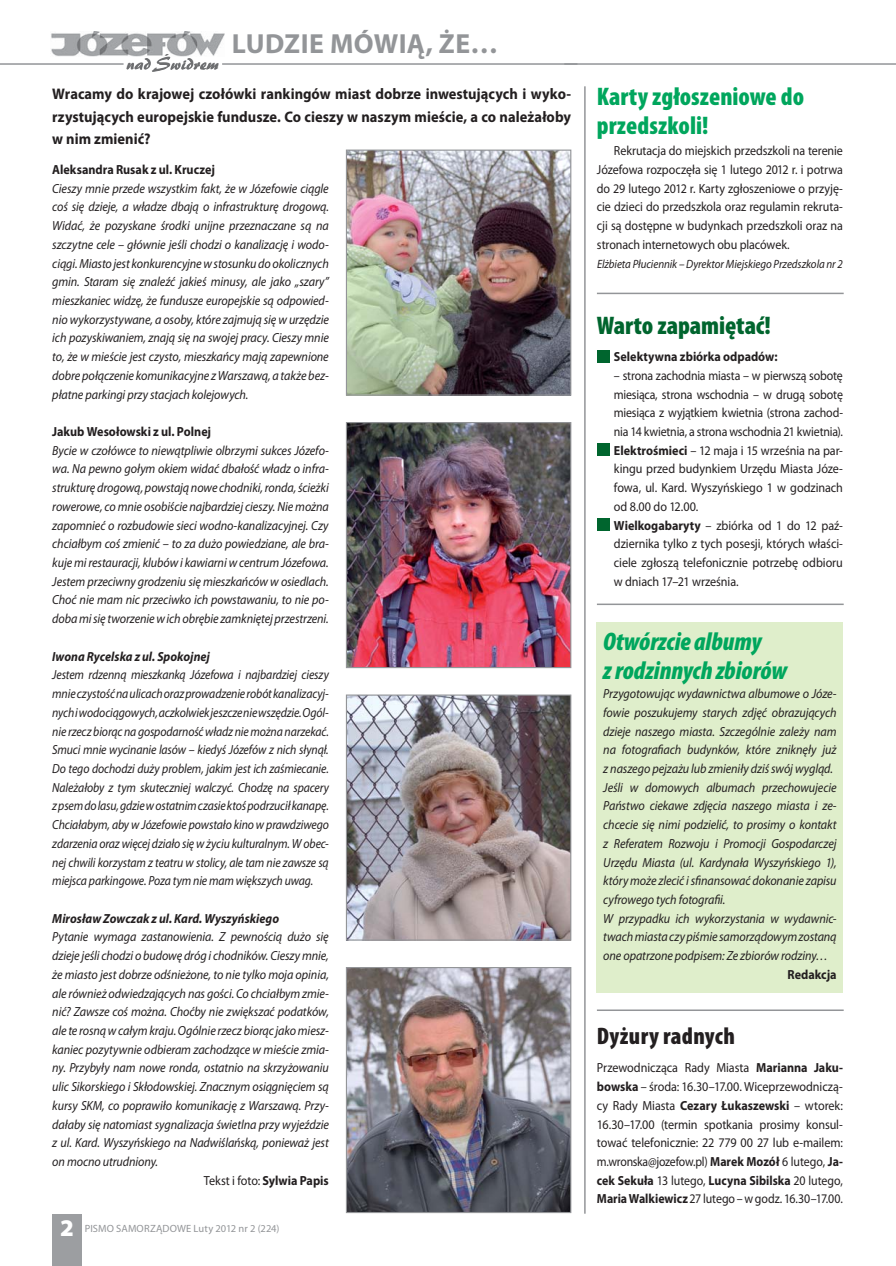
<style>
.page{position:relative;width:896px;height:1266px;background:#fff}
.page>*{position:absolute;margin:0;border:0;box-sizing:border-box;transform-origin:0 0}
.t1{font:700 27.75px "Myriad Pro";letter-spacing:.015em;color:#939598}
.t2{font:italic 900 condensed 25.5px/28.5px "Myriad Pro";letter-spacing:-.005em;color:#00a65d}
.t3{font:900 condensed 25.5px/28.5px "Myriad Pro";color:#00a65d}
.t4{font:900 condensed 25.5px "Myriad Pro";color:#00652e}
.t5{font:900 condensed 24px "Myriad Pro";letter-spacing:.015em;color:#231f20}
.t6{font:900 24px "Myriad Pro";color:#fff}
.t7{font:900 18px "Myriad Pro";color:#fff;scale:.94 1}
.t8{font:16.2px "Brush 445 PL";color:#6d6e70;scale:1.1 1}
.t9{font:700 15.3px/22.5px "Myriad Pro";color:#231f20;text-align:justify;scale:.94 1}
.t10{font:italic 13.2px/18.8px "Myriad Pro";letter-spacing:-.01em;color:#231f20;text-align:justify;scale:.92 1}
.t11{font:italic 13.2px/18.8px "Myriad Pro";letter-spacing:-.01em;color:#231f20;text-align:justify;scale:.89 1}
.t12{font:13.2px/18.8px "Myriad Pro";letter-spacing:-.01em;color:#231f20;scale:.9 1}
.t13{font:13.2px/18.8px "Myriad Pro";letter-spacing:-.01em;color:#231f20;text-align:justify;scale:.92 1}
.t14{font:13.2px/18.8px "Myriad Pro";letter-spacing:-.01em;color:#231f20;text-align:justify;scale:.91 1}
.t15{font:700 13.2px "Myriad Pro";color:#231f20;scale:.92 1}
.t16{font:italic 700 13.2px "Myriad Pro";color:#231f20;scale:.92 1}
.t17{font:italic 12px "Myriad Pro";letter-spacing:-.005em;color:#231f20;scale:.91 1}
.t18{font:10.5px "Myriad Pro";letter-spacing:.01em;color:#939598}
.s1{font-weight:700}
</style>
<div class="page">
<img style="left:51px;top:31px;width:173px;height:26px">
<svg style="left:127px;top:54px;width:91px;height:18px"></svg>
<hr style="left:597px;top:293px;width:246px;height:1px;background:#939598">
<hr style="left:597px;top:603px;width:246px;height:2px;background:#939598">
<hr style="left:222px;top:63px;width:355px;height:2px;background:#939598">
<hr style="left:584px;top:86px;width:1px;height:1127px;background:#939598">
<hr style="left:0;top:63px;width:123px;height:2px;background:#939598">
<div style="left:52px;top:1213px;width:30px;height:52px;background:#9c9ea1"></div>
<hr style="left:564px;top:63px;width:331px;height:2px;background:#939598">
<img style="left:348px;top:424px;width:221px;height:242px">
<div style="left:346px;top:422px;width:225px;height:246px;border:1px solid #939598"></div>
<img style="left:348px;top:151px;width:221px;height:242px">
<div style="left:346px;top:149px;width:225px;height:246px;border:1px solid #939598"></div>
<img style="left:348px;top:696px;width:221px;height:242px">
<div style="left:346px;top:694px;width:225px;height:246px;border:1px solid #939598"></div>
<img style="left:348px;top:968px;width:221px;height:242px">
<div style="left:346px;top:966px;width:225px;height:246px;border:1px solid #939598"></div>
<hr style="left:597px;top:1009px;width:246px;height:1px;background:#939598">
<div style="left:597px;top:350px;width:12px;height:12px;background:#00652e"></div>
<div style="left:597px;top:443px;width:12px;height:13px;background:#00652e"></div>
<div style="left:597px;top:518px;width:12px;height:13px;background:#00652e"></div>
<div style="left:597px;top:622px;width:245px;height:370px;background:#dfeecb"></div>
<h1 class="t1" style="left:232px;top:33px;width:268px">LUDZIE MÓWIĄ, ŻE…</h1>
<p class="t8" style="left:127px;top:58px;width:86px">nad Świdrem</p>
<p class="t9" style="left:52px;top:84px;width:553px">Wracamy do krajowej czołówki rankingów miast dobrze inwestujących i wyko&shy;rzystujących europejskie fundusze. Co cieszy w naszym mieście, a co należałoby w nim zmienić?</p>
<p class="t15" style="left:52px;top:164px;width:178px">Aleksandra Rusak z ul. Kruczej</p>
<p class="t10" style="left:52px;top:180px;width:302px">Cieszy mnie przede wszystkim fakt, że w Józefowie ciągle coś się dzieje, a władze dbają o infrastrukturę drogową.<br>Widać, że pozyskane środki unijne przeznaczane są na szczytne cele – głównie jeśli chodzi o kanalizację i wodo&shy;ciągi. Miasto jest konkurencyjne w stosunku do okolicznych gmin. Staram się znaleźć jakieś minusy, ale jako „szary” mieszkaniec widzę, że fundusze europejskie są odpowied&shy;nio wykorzystywane, a osoby, które zajmują się w urzędzie ich pozyskiwaniem, znają się na swojej pracy. Cieszy mnie to, że w mieście jest czysto, mieszkańcy mają zapewnione dobre połączenie komunikacyjne z Warszawą, a także bez&shy;płatne parkingi przy stacjach kolejowych.</p>
<p class="t15" style="left:52px;top:426px;width:174px">Jakub Wesołowski z ul. Polnej</p>
<p class="t10" style="left:52px;top:442px;width:302px">Bycie w czołówce to niewątpliwie olbrzymi sukces Józefo&shy;wa. Na pewno gołym okiem widać dbałość władz o infra&shy;strukturę drogową, powstają nowe chodniki, ronda, ścieżki rowerowe, co mnie osobiście najbardziej cieszy. Nie można zapomnieć o rozbudowie sieci wodno-kanalizacyjnej. Czy chciałbym coś zmienić – to za dużo powiedziane, ale bra&shy;kuje mi restauracji, klubów i kawiarni w centrum Józefowa.<br>Jestem przeciwny grodzeniu się mieszkańców w osiedlach.<br>Choć nie mam nic przeciwko ich powstawaniu, to nie po&shy;doba mi się tworzenie w ich obrębie zamkniętej przestrzeni.</p>
<p class="t16" style="left:52px;top:651px;width:173px">Iwona Rycelska z ul. Spokojnej</p>
<p class="t11" style="left:52px;top:667px;width:312px">Jestem rdzenną mieszkanką Józefowa i najbardziej cieszy mnie czystość na ulicach oraz prowadzenie robót kanalizacyj&shy;nych i wodociągowych, aczkolwiek jeszcze nie wszędzie. Ogól&shy;nie rzecz biorąc na gospodarność władz nie można narzekać.<br>Smuci mnie wycinanie lasów – kiedyś Józefów z nich słynął.<br>Do tego dochodzi duży problem, jakim jest ich zaśmiecanie.<br>Należałoby z tym skuteczniej walczyć. Chodzę na spacery z psem do lasu, gdzie w ostatnim czasie ktoś podrzucił kanapę.<br>Chciałabym, aby w Józefowie powstało kino w prawdziwego zdarzenia oraz więcej działo się w życiu kulturalnym. W obec&shy;nej chwili korzystam z teatru w stolicy, ale tam nie zawsze są miejsca parkingowe. Poza tym nie mam większych uwag.</p>
<p class="t16" style="left:52px;top:913px;width:248px">Mirosław Zowczak z ul. Kard. Wyszyńskiego</p>
<p class="t10" style="left:52px;top:928px;width:302px">Pytanie wymaga zastanowienia. Z pewnością dużo się</p>
<p class="t10" style="left:52px;top:947px;width:302px">dzieje jeśli chodzi o budowę dróg i chodników. Cieszy mnie,</p>
<p class="t10" style="left:52px;top:966px;width:302px">że miasto jest dobrze odśnieżone, to nie tylko moja opinia,</p>
<p class="t10" style="left:52px;top:985px;width:302px">ale również odwiedzających nas gości. Co chciałbym zmie-</p>
<p class="t10" style="left:52px;top:1003px;width:302px">nić? Zawsze coś można. Choćby nie zwiększać podatków,</p>
<p class="t10" style="left:52px;top:1022px;width:302px">ale te rosną w całym kraju. Ogólnie rzecz biorąc jako miesz-</p>
<p class="t10" style="left:52px;top:1041px;width:302px">kaniec pozytywnie odbieram zachodzące w mieście zmia-</p>
<p class="t10" style="left:52px;top:1059px;width:302px">ny. Przybyły nam nowe ronda, ostatnio na skrzyżowaniu</p>
<p class="t10" style="left:52px;top:1078px;width:302px">ulic Sikorskiego i Skłodowskiej. Znacznym osiągnięciem są</p>
<p class="t10" style="left:52px;top:1097px;width:302px">kursy SKM, co poprawiło komunikację z Warszawą. Przy-</p>
<p class="t10" style="left:52px;top:1116px;width:302px">dałaby się natomiast sygnalizacja świetlna przy wyjeździe</p>
<p class="t10" style="left:52px;top:1134px;width:302px">z ul. Kard. Wyszyńskiego na Nadwiślańską, ponieważ jest</p>
<p class="t10" style="left:52px;top:1153px;width:116px">on mocno utrudniony.</p>
<p class="t13" style="left:204px;top:1172px;width:137px">Tekst i foto: <span class="s1">Sylwia Papis</span></p>
<h3 class="t7" style="left:63px;top:1218px;width:12px">2</h3>
<h3 class="t6" style="left:60px;top:1218px;width:15px">2</h3>
<p class="t18" style="left:85px;top:1224px;width:196px">PISMO SAMORZĄDOWE Luty 2012 nr 2 (224)</p>
<h2 class="t3" style="left:597px;top:85px;width:209px">Karty zgłoszeniowe do przedszkoli!</h2>
<p class="t14" style="left:597px;top:143px;width:272px;text-indent:17px">Rekrutacja do miejskich przedszkoli na terenie Józefowa rozpoczęła się 1 lutego 2012 r. i potrwa do 29 lutego 2012 r. Karty zgłoszeniowe o przyję&shy;cie dzieci do przedszkola oraz regulamin rekruta&shy;cji są dostępne w budynkach przedszkoli oraz na stronach internetowych obu placówek.</p>
<p class="t17" style="left:597px;top:259px;width:272px">Elżbieta Płuciennik – Dyrektor Miejskiego Przedszkola nr 2</p>
<h2 class="t4" style="left:597px;top:315px;width:175px">Warto zapamiętać!</h2>
<p class="t15" style="left:614px;top:352px;width:179px">Selektywna zbiórka odpadów:</p>
<p class="t12" style="left:614px;top:367px;width:256px">– strona zachodnia miasta – w pierwszą sobotę miesiąca, strona wschodnia – w drugą sobotę miesiąca z wyjątkiem kwietnia (strona zachod&shy;nia 14 kwietnia, a strona wschodnia 21 kwietnia).<br><span class="s1">Elektrośmieci</span> – 12 maja i 15 września na par&shy;kingu przed budynkiem Urzędu Miasta Józe&shy;fowa, ul. Kard. Wyszyńskiego 1 w godzinach od 8.00 do 12.00.<br><span class="s1">Wielkogabaryty</span> – zbiórka od 1 do 12 paź&shy;dziernika tylko z tych posesji, których właści&shy;ciele zgłoszą telefonicznie potrzebę odbioru w dniach 17–21 września.</p>
<h2 class="t2" style="left:603px;top:629px;width:185px">Otwórzcie albumy<br>z rodzinnych zbiorów</h2>
<p class="t10" style="left:603px;top:685px;width:255px;text-align:left">Przygotowując wydawnictwa albumowe o Józe&shy;fowie poszukujemy starych zdjęć obrazujących dzieje naszego miasta. Szczególnie zależy nam na fotografiach budynków, które zniknęły już z naszego pejzażu lub zmieniły dziś swój wygląd.<br>Jeśli w domowych albumach przechowujecie Państwo ciekawe zdjęcia naszego miasta i ze&shy;chcecie się nimi podzielić, to prosimy o kontakt z Referatem Rozwoju i Promocji Gospodarczej Urzędu Miasta (ul. Kardynała Wyszyńskiego 1), który może zlecić i sfinansować dokonanie zapisu cyfrowego tych fotografii.<br>W przypadku ich wykorzystania w wydawnic&shy;twach miasta czy piśmie samorządowym zostaną one opatrzone podpisem: Ze zbiorów rodziny…</p>
<p class="t15" style="left:787px;top:969px;width:55px">Redakcja</p>
<h3 class="t5" style="left:597px;top:1026px;width:139px">Dyżury radnych</h3>
<p class="t13" style="left:597px;top:1059px;width:269px">Przewodnicząca Rady Miasta <span class="s1">Marianna Jaku&shy;bowska</span> – środa: 16.30–17.00. Wiceprzewodniczą&shy;cy Rady Miasta <span class="s1">Cezary Łukaszewski</span> – wtorek:<br>16.30–17.00 (termin spotkania prosimy konsul&shy;tować telefonicznie: 22 779 00 27 lub e-mailem: m.wronska@jozefow.pl) <span class="s1">Marek Mozół</span> 6 lutego, <span class="s1">Ja&shy;cek Sekuła</span> 13 lutego, <span class="s1">Lucyna Sibilska</span> 20 lutego, <span class="s1">Maria Walkiewicz</span> 27 lutego – w godz. 16.30–17.00.</p>
</div>
